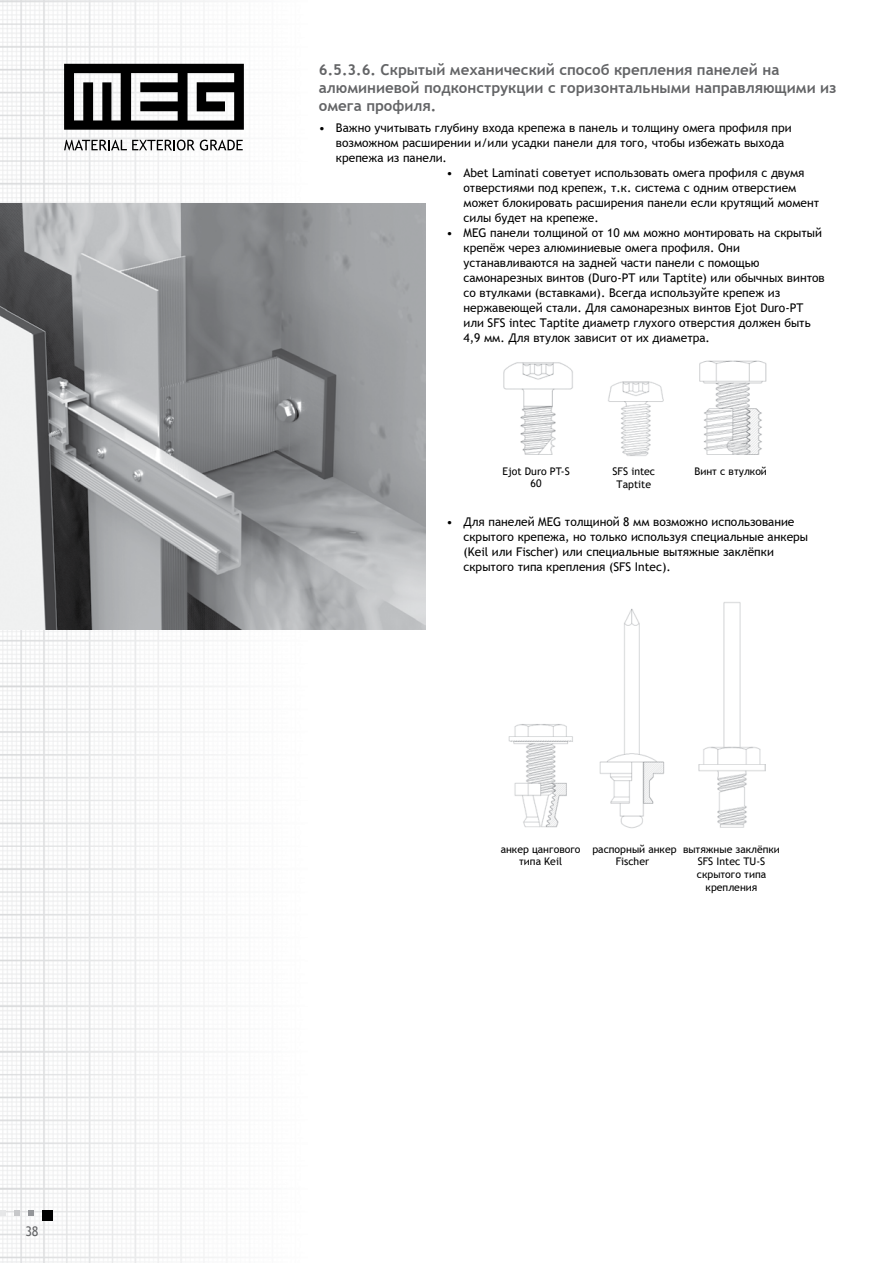
<style>
.page{position:relative;width:893px;height:1263px;background:#fff}
.page>*{position:absolute;margin:0;border:0;box-sizing:border-box;transform-origin:0 0}
.t1{font:700 15px/18px "Trebuchet MS";color:#636466}
.t2{font:13.35px "Trebuchet MS";color:#636466;scale:.95 1}
.t3{font:12px/15px "Trebuchet MS";color:#000}
.t4{font:10.5px/12.6px "Trebuchet MS";color:#000;text-align:center}
</style>
<div class="page">
<img style="left:0;top:0;width:319px;height:1263px">
<div style="left:43px;top:1210px;width:10px;height:10px;background:#000"></div>
<svg style="left:28px;top:1210px;width:6px;height:5px"></svg>
<svg style="left:14px;top:1210px;width:5px;height:5px"></svg>
<svg style="left:0;top:1210px;width:5px;height:5px"></svg>
<svg style="left:64px;top:64px;width:180px;height:66px"></svg>
<svg style="left:64px;top:140px;width:179px;height:10px"></svg>
<img style="left:0;top:204px;width:425px;height:425px">
<img style="left:699px;top:360px;width:68px;height:95px">
<img style="left:503px;top:362px;width:70px;height:93px">
<img style="left:608px;top:381px;width:56px;height:75px">
<img style="left:698px;top:602px;width:67px;height:226px">
<img style="left:508px;top:724px;width:65px;height:104px">
<img style="left:599px;top:609px;width:66px;height:220px">
<p class="t2" style="left:25px;top:1223px;width:15px">38</p>
<p class="t1" style="left:319px;top:61px;width:519px">6.5.3.6. Скрытый механический способ крепления панелей на алюминиевой подконструкции с горизонтальными направляющими из омега профиля.</p>
<p class="t3" style="left:336px;top:120px;width:457px;text-indent:-17px">• Важно учитывать глубину входа крепежа в панель и толщину омега профиля при возможном расширении и/или усадки панели для того, чтобы избежать выхода крепежа из панели.</p>
<p class="t3" style="left:463px;top:165px;width:357px;text-indent:-17px">• Abet Laminati советует использовать омега профиля с двумя отверстиями под крепеж, т.к. система с одним отверстием может блокировать расширения панели если крутящий момент силы будет на крепеже.</p>
<p class="t3" style="left:463px;top:225px;width:363px;text-indent:-17px">• MEG панели толщиной от 10 мм можно монтировать на скрытый крепёж через алюминиевые омега профиля. Они устанавливаются на задней части панели с помощью самонарезных винтов (Duro-PT или Taptite) или обычных винтов со втулками (вставками). Всегда используйте крепеж из нержавеющей стали. Для самонарезных винтов Ejot Duro-PT или SFS intec Taptite диаметр глухого отверстия должен быть 4,9 мм. Для втулок зависит от их диаметра.</p>
<p class="t4" style="left:502px;top:465px;width:69px;line-height:12px">Ejot Duro PT-S<br>60</p>
<p class="t4" style="left:613px;top:465px;width:44px">SFS intec</p>
<p class="t4" style="left:694px;top:465px;width:74px">Винт с втулкой</p>
<p class="t4" style="left:617px;top:478px;width:36px">Taptite</p>
<p class="t3" style="left:463px;top:514px;width:346px;text-indent:-17px">• Для панелей MEG толщиной 8 мм возможно использование скрытого крепежа, но только используя специальные анкеры (Keil или Fischer) или специальные вытяжные заклёпки скрытого типа крепления (SFS Intec).</p>
<p class="t4" style="left:592px;top:843px;width:86px">распорный анкер<br>Fischer</p>
<p class="t4" style="left:501px;top:843px;width:81px">анкер цангового типа Keil</p>
<p class="t4" style="left:683px;top:843px;width:98px">вытяжные заклёпки<br>SFS Intec TU-S скрытого типа крепления</p>
</div>
